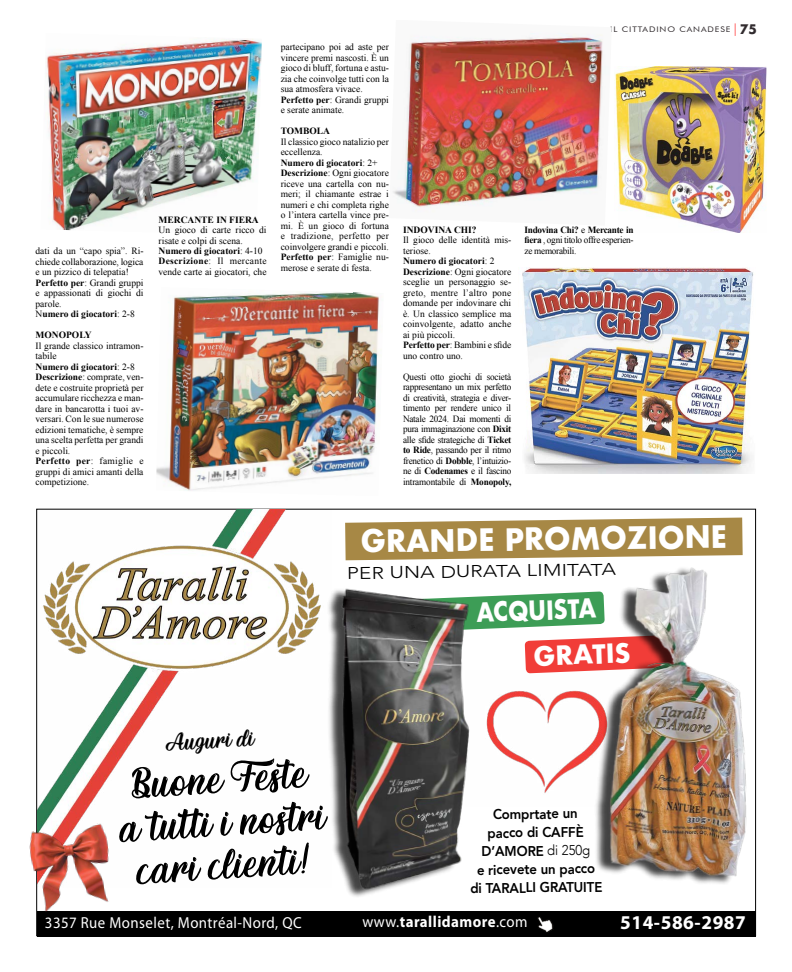
<style>
.page{position:relative;width:792px;height:972px;background:#fff}
.page>*{position:absolute;margin:0;border:0;box-sizing:border-box;transform-origin:0 0}
.t1{font:46.2px/43px "Christmas Squad Personal Use";color:#000;text-align:center;scale:1.04 1}
.t2{font:700 30px "Futura";color:#fff;scale:.96 1}
.t3{font:26.2px "Christmas Squad Personal Use";color:#000;scale:1.04 1}
.t4{font:700 25.7px/45.5px "Futura";color:#fff;scale:.86 1}
.t5{font:700 19.6px "Myriad Pro";letter-spacing:.03em;color:#fff}
.t6{font:300 17px "Avenir";color:#000;scale:1.22 1}
.t7{font:15.9px "Myriad Pro";letter-spacing:.03em;color:#fff;scale:.93 1}
.t8{font:700 15.9px "Myriad Pro";letter-spacing:.03em;color:#fff;scale:.93 1}
.t9{font:800 14.1px/18.4px "Avenir";color:#000;text-align:center;scale:.94 1}
.t10{font:9.5px/10.5px "Times New Roman";color:#000}
.t11{font:700 9.5px "Times New Roman";color:#000}
.t12{font:7.7px "Futura BT";letter-spacing:.1em;color:#312b2e;scale:1.16 1}
.s1{font-weight:700}
.s2{font-family:"Swiss 721 BT";font-stretch:condensed;font-size:12.5px;color:#f00}
.s3{font-family:"Futura";font-weight:700;font-size:12.8px}
.s4{font-weight:300}
.s5{font-weight:400}
</style>
<div class="page">
<img style="left:37px;top:510px;width:269px;height:312px">
<div style="left:37px;top:911px;width:719px;height:25px;background:#000"></div>
<img style="left:537px;top:917px;width:16px;height:16px">
<img style="left:497px;top:673px;width:89px;height:120px">
<svg style="left:345px;top:518px;width:398px;height:42px;background:#ad9153"></svg>
<svg style="left:497px;top:592px;width:89px;height:81px"></svg>
<img style="left:296px;top:576px;width:201px;height:321px">
<img style="left:586px;top:553px;width:171px;height:352px">
<img style="left:29px;top:822px;width:80px;height:93px">
<img style="left:522px;top:267px;width:232px;height:207px">
<img style="left:615px;top:67px;width:152px;height:165px">
<img style="left:46px;top:39px;width:216px;height:192px">
<img style="left:156px;top:292px;width:223px;height:199px">
<img style="left:392px;top:33px;width:211px;height:179px">
<p class="t10" style="left:36px;top:246px;width:110px">dati da un “capo spia”. Ri&shy;chiede collaborazione, logica e un pizzico di telepatia!<br><span class="s1">Perfetto per</span>: Grandi gruppi e appassionati di giochi di parole.<br>N<span class="s1">umero di giocatori</span>: 2-8</p>
<p class="t11" style="left:36px;top:328px;width:58px">MONOPOLY</p>
<p class="t10" style="left:36px;top:340px;width:110px">Il grande classico intramon&shy;tabile<br><span class="s1">Numero di giocatori</span>: 2-8<br><span class="s1">Descrizione</span>: comprate, ven&shy;dete e costruite proprietà per accumulare ricchezza e man&shy;dare in bancarotta i tuoi av&shy;versari. Con le sue numerose edizioni tematiche, è sempre una scelta perfetta per grandi e piccoli.<br><span class="s1">Perfetto per</span>: famiglie e gruppi di amici amanti della competizione.</p>
<p class="t11" style="left:159px;top:213px;width:102px">MERCANTE IN FIERA</p>
<p class="t10" style="left:159px;top:224px;width:110px">Un gioco di carte ricco di risate e colpi di scena.<br><span class="s1">Numero di giocatori</span>: 4-10<br><span class="s1">Descrizione</span>: Il mercante vende carte ai giocatori, che</p>
<p class="t10" style="left:281px;top:42px;width:110px">partecipano poi ad aste per vincere premi nascosti. È un gioco di bluff, fortuna e astu&shy;zia che coinvolge tutti con la sua atmosfera vivace.<br><span class="s1">Perfetto per</span>: Grandi gruppi e serate animate.</p>
<p class="t11" style="left:281px;top:125px;width:51px">TOMBOLA</p>
<p class="t10" style="left:281px;top:136px;width:110px">Il classico gioco natalizio per eccellenza.<br><span class="s1">Numero di giocatori</span>: 2+<br><span class="s1">Descrizione</span>: Ogni giocatore riceve una cartella con nu&shy;meri; il chiamante estrae i numeri e chi completa righe o l’intera cartella vince pre&shy;mi. È un gioco di fortuna e tradizione, perfetto per coinvolgere grandi e piccoli.<br><span class="s1">Perfetto per</span>: Famiglie nu&shy;merose e serate di festa.</p>
<p class="t12" style="left:610px;top:25px;width:128px">IL CITTADINO CANADESE <span class="s2">|</span> <span class="s3">75</span></p>
<p class="t11" style="left:403px;top:223px;width:75px">INDOVINA CHI?</p>
<p class="t10" style="left:403px;top:235px;width:110px">Il gioco delle identità mis&shy;teriose.<br><span class="s1">Numero di giocatori</span>: 2<br><span class="s1">Descrizione</span>: Ogni giocatore sceglie un personaggio se&shy;greto, mentre l’altro pone domande per indovinare chi è. Un classico semplice ma coinvolgente, adatto anche ai più piccoli.<br><span class="s1">Perfetto per</span>: Bambini e sfide uno contro uno.</p>
<p class="t10" style="left:403px;top:371px;width:110px;text-align:justify">Questi otto giochi di società rappresentano un mix perfetto di creatività, strategia e diver&shy;timento per rendere unico il Natale 2024. Dai momenti di pura immaginazione con <span class="s1">Dixit </span>alle sfide strategiche di <span class="s1">Ticket to Ride</span>, passando per il ritmo frenetico di <span class="s1">Dobble</span>, l’intuizio&shy;ne di <span class="s1">Codenames</span> e il fascino intramontabile di <span class="s1">Monopoly,</span></p>
<p class="t10" style="left:525px;top:224px;width:111px;text-align:justify"><span class="s1">Indovina Chi?</span> e <span class="s1">Mercante in fiera</span> , ogni titolo offre esperien&shy;ze memorabili.</p>
<h2 class="t2" style="left:360px;top:520px;width:383px;rotate:-1deg">GRANDE PROMOZIONE</h2>
<h3 class="t6" style="left:347px;top:564px;width:222px;rotate:-1deg">PER UNA DURATA LIMITATA</h3>
<h3 class="t4" style="left:531px;top:588px;width:114px;text-indent:-56px;rotate:-2deg">ACQUISTA<br>GRATIS</h3>
<h3 class="t3" style="left:164px;top:731px;width:86px;rotate:-4deg">Auguri di</h3>
<h1 class="t1" style="left:114px;top:766px;width:200px;rotate:-4deg">Buone Feste a tutt i i nostri cari clienti!</h1>
<h3 class="t9" style="left:469px;top:806px;width:142px;rotate:-1deg">Comprtate un<br>pacco di CAFFÈ<br>D’AMORE <span class="s4">di 250g<br></span>e ricevete un pacco di TARALLI GRATUITE</h3>
<h3 class="t7" style="left:45px;top:913px;width:278px">3357 Rue Monselet, Montréal-Nord, QC</h3>
<h3 class="t8" style="left:362px;top:912px;width:179px"><span class="s5">www.</span>tarallidamore<span class="s5">.com</span></h3>
<h3 class="t5" style="left:620px;top:910px;width:127px">514-586-2987</h3>
</div>
